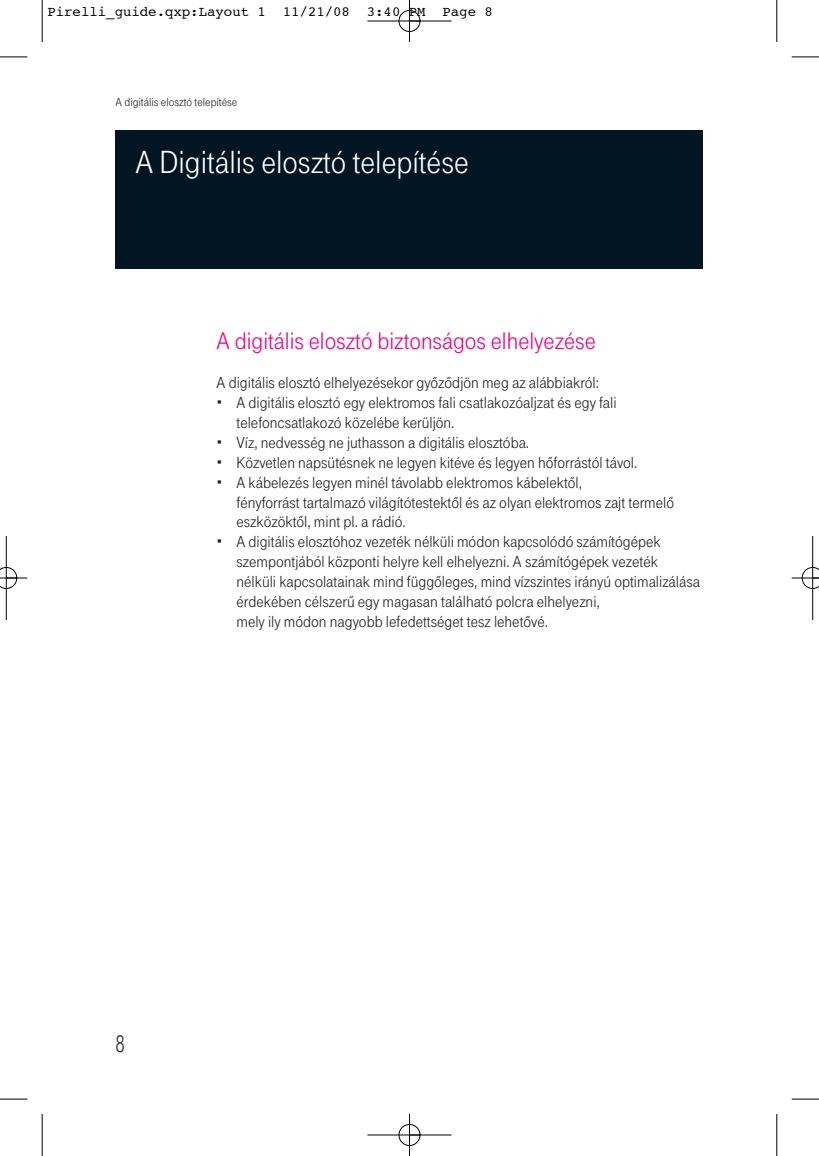
<style>
.page{position:relative;width:819px;height:1156px;background:#fff}
.page>*{position:absolute;margin:0;border:0;box-sizing:border-box;transform-origin:0 0}
.t1{font:33.25px "Tele Grotesk H Norm";color:#fff}
.t2{font:24.85px "Tele Grotesk H Norm";color:#ed028c}
.t3{font:24.85px "Tele Grotesk H Norm";color:#231f20;scale:.8 1}
.t4{font:16.62px/19.8px "Tele Grotesk H Norm";color:#231f20}
.t5{font:14px "Courier";color:#000}
.t6{font:12.25px "Tele Grotesk H Norm";color:#231f20}
</style>
<div class="page">
<div style="left:116px;top:130px;width:587px;height:139px;background:#011622"></div>
<hr style="left:42px;top:0;width:1px;height:42px;background:#000">
<svg style="left:0;top:56px;width:27px;height:2px"></svg>
<hr style="left:776px;top:0;width:1px;height:42px;background:#000">
<svg style="left:791px;top:56px;width:28px;height:2px"></svg>
<hr style="left:42px;top:1113px;width:1px;height:42px;background:#000">
<svg style="left:0;top:1098px;width:27px;height:1px"></svg>
<hr style="left:776px;top:1113px;width:1px;height:42px;background:#000">
<svg style="left:791px;top:1098px;width:28px;height:1px"></svg>
<div style="left:398px;top:10px;width:22px;height:22px;border:1px solid #fff;border-radius:50%"></div>
<div style="left:398px;top:1124px;width:22px;height:21px;border:1px solid #fff;border-radius:50%"></div>
<hr style="left:367px;top:21px;width:84px;height:1px;background:#000">
<hr style="left:367px;top:1134px;width:84px;height:1px;background:#000">
<hr style="left:6px;top:536px;width:1px;height:84px;background:#000">
<hr style="left:812px;top:536px;width:1px;height:84px;background:#000">
<hr style="left:409px;top:0;width:1px;height:42px;background:#000">
<hr style="left:409px;top:1113px;width:1px;height:42px;background:#000">
<div style="left:399px;top:10px;width:21px;height:22px;border:1px solid #000;border-radius:50%"></div>
<div style="left:399px;top:1124px;width:21px;height:21px;border:1px solid #000;border-radius:50%"></div>
<svg style="left:0;top:567px;width:27px;height:22px"></svg>
<svg style="left:791px;top:567px;width:28px;height:22px"></svg>
<p class="t5" style="left:47px;top:5px;width:447px">Pirelli_guide.qxp:Layout 1 11/21/08 3:40 PM Page 8</p>
<p class="t6" style="left:116px;top:97px;width:123px">A digitális elosztó telepítése</p>
<h1 class="t1" style="left:135px;top:151px;width:335px">A Digitális elosztó telepítése</h1>
<h2 class="t2" style="left:217px;top:332px;width:380px">A digitális elosztó biztonságos elhelyezése</h2>
<p class="t4" style="left:236px;top:374px;width:465px;text-indent:-20px">A digitális elosztó elhelyezésekor gyôzôdjön meg az alábbiakról:<br>A digitális elosztó egy elektromos fali csatlakozóaljzat és egy fali telefoncsatlakozó közelébe kerüljön.<br>Víz, nedvesség ne juthasson a digitális elosztóba.<br>Közvetlen napsütésnek ne legyen kitéve és legyen hôforrástól távol.<br>A kábelezés legyen minél távolabb elektromos kábelektôl,<br>fényforrást tartalmazó világítótestektôl és az olyan elektromos zajt termelô eszközöktôl, mint pl. a rádió.<br>A digitális elosztóhoz vezeték nélküli módon kapcsolódó számítógépek szempontjából központi helyre kell elhelyezni. A számítógépek vezeték nélküli kapcsolatainak mind függôleges, mind vízszintes irányú optimalizálása érdekében célszerû egy magasan található polcra elhelyezni,<br>mely ily módon nagyobb lefedettséget tesz lehetôvé.</p>
<h2 class="t3" style="left:116px;top:1035px;width:13px">8</h2>
</div>
